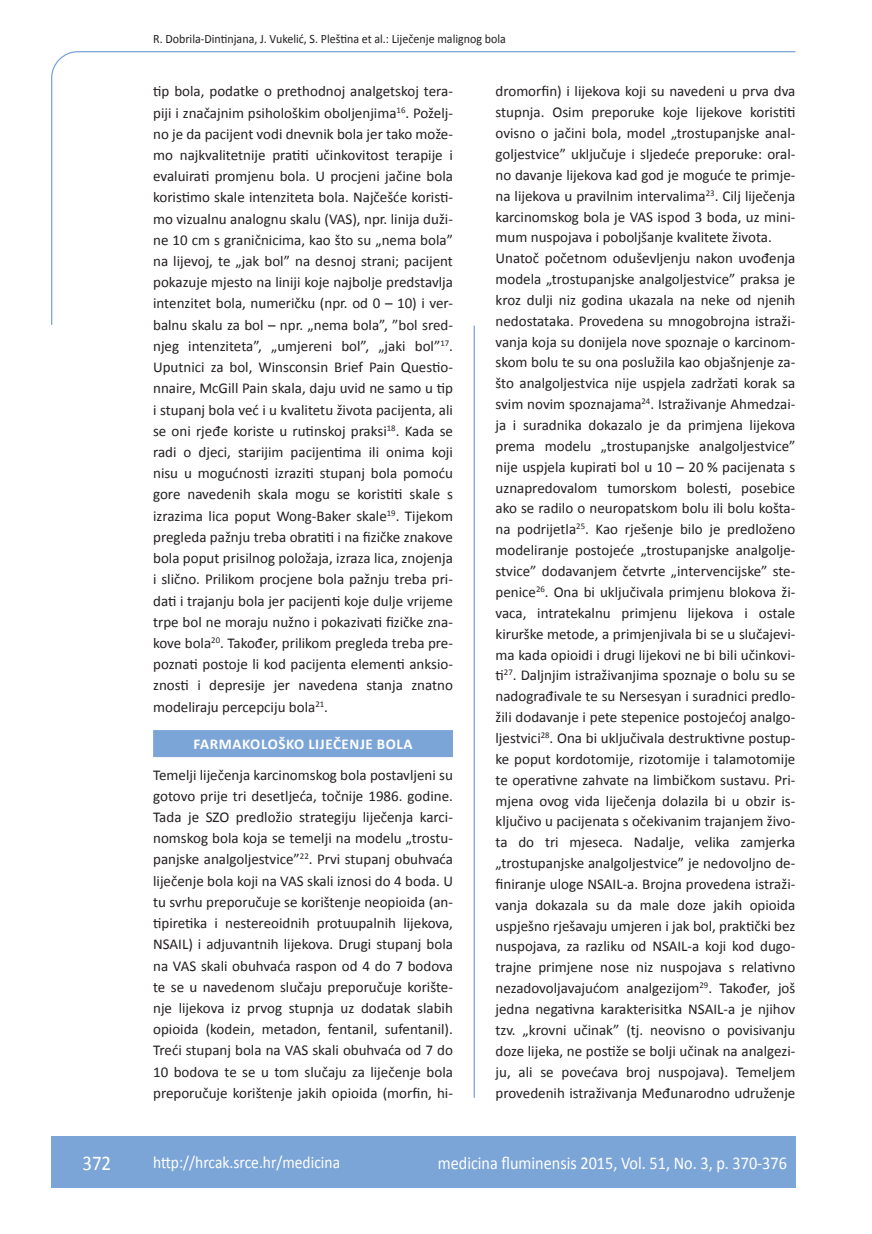
<style>
.page{position:relative;width:872px;height:1234px;background:#fff}
.page>*{position:absolute;margin:0;border:0;box-sizing:border-box;transform-origin:0 0}
.t1{font:21px "Calibri";color:#fff;scale:.9 1}
.t2{font:18px "Calibri";color:#fff;scale:.9 1}
.t3{font:17.25px "Calibri";color:#fff;scale:.9 1}
.t4{font:15px/20.9px "Calibri";color:#231f20;text-align:justify}
.t5{font:700 15px "Calibri";letter-spacing:.04em;color:#fff}
.t6{font:12.75px "Calibri";color:#231f20;scale:.94 1}
</style>
<div class="page">
<svg style="left:51px;top:51px;width:745px;height:274px"></svg>
<hr style="left:473px;top:325px;width:2px;height:772px;background:#7ca5d7">
<div style="left:51px;top:1135px;width:744px;height:51px;background:#7ca5d7"></div>
<div style="left:153px;top:730px;width:300px;height:27px;background:#7ca5d7"></div>
<p class="t6" style="left:153px;top:30px;width:377px">R. Dobrila-Dintinjana, J. Vukelić, S. Pleština et al.: Liječenje malignog bola</p>
<p class="t4" style="left:153px;top:80px;width:301px">tip bola, podatke o prethodnoj analgetskoj tera&shy;piji i značajnim psihološkim oboljenjima<sup>16</sup>. Poželj&shy;no je da pacijent vodi dnevnik bola jer tako može&shy;mo najkvalitetnije pratiti učinkovitost terapije i evaluirati promjenu bola. U procjeni jačine bola koristimo skale intenziteta bola. Najčešće koristi&shy;mo vizualnu analognu skalu (VAS), npr. linija duži&shy;ne 10 cm s graničnicima, kao što su „nema bola” na lijevoj, te „jak bol” na desnoj strani; pacijent pokazuje mjesto na liniji koje najbolje predstavlja intenzitet bola, numeričku (npr. od 0 – 10) i ver&shy;balnu skalu za bol – npr. „nema bola”, ”bol sred&shy;njeg intenziteta”, „umjereni bol”, „jaki bol”<sup>17</sup>.<br>Uputnici za bol, Winsconsin Brief Pain Questio&shy;nnaire, McGill Pain skala, daju uvid ne samo u tip i stupanj bola već i u kvalitetu života pacijenta, ali se oni rjeđe koriste u rutinskoj praksi<sup>18</sup>. Kada se radi o djeci, starijim pacijentima ili onima koji nisu u mogućnosti izraziti stupanj bola pomoću gore navedenih skala mogu se koristiti skale s izrazima lica poput Wong-Baker skale<sup>19</sup>. Tijekom pregleda pažnju treba obratiti i na fizičke znakove bola poput prisilnog položaja, izraza lica, znojenja i slično. Prilikom procjene bola pažnju treba pri&shy;dati i trajanju bola jer pacijenti koje dulje vrijeme trpe bol ne moraju nužno i pokazivati fizičke zna&shy;kove bola<sup>20</sup>. Također, prilikom pregleda treba pre&shy;poznati postoje li kod pacijenta elementi anksio&shy;znosti i depresije jer navedena stanja znatno modeliraju percepciju bola<sup>21</sup>.</p>
<p class="t5" style="left:193px;top:734px;width:221px">FARMAKOLOŠKO LIJEČENJE BOLA</p>
<p class="t4" style="left:153px;top:763px;width:301px">Temelji liječenja karcinomskog bola postavljeni su gotovo prije tri desetljeća, točnije 1986. godine.<br>Tada je SZO predložio strategiju liječenja karci&shy;nomskog bola koja se temelji na modelu „trostu&shy;panjske analgoljestvice”<sup>22</sup>. Prvi stupanj obuhvaća liječenje bola koji na VAS skali iznosi do 4 boda. U tu svrhu preporučuje se korištenje neopioida (an&shy;tipiretika i nestereoidnih protuupalnih lijekova, NSAIL) i adjuvantnih lijekova. Drugi stupanj bola na VAS skali obuhvaća raspon od 4 do 7 bodova te se u navedenom slučaju preporučuje korište&shy;nje lijekova iz prvog stupnja uz dodatak slabih opioida (kodein, metadon, fentanil, sufentanil).<br>Treći stupanj bola na VAS skali obuhvaća od 7 do 10 bodova te se u tom slučaju za liječenje bola preporučuje korištenje jakih opioida (morfin, hi-</p>
<p class="t4" style="left:495px;top:80px;width:301px;text-align:left">dromorfin) i lijekova koji su navedeni u prva dva stupnja. Osim preporuke koje lijekove koristiti ovisno o jačini bola, model „trostupanjske anal&shy;goljestvice” uključuje i sljedeće preporuke: oral&shy;no davanje lijekova kad god je moguće te primje&shy;na lijekova u pravilnim intervalima<sup>23</sup>. Cilj liječenja karcinomskog bola je VAS ispod 3 boda, uz mini&shy;mum nuspojava i poboljšanje kvalitete života.<br>Unatoč početnom oduševljenju nakon uvođenja modela „trostupanjske analgoljestvice” praksa je kroz dulji niz godina ukazala na neke od njenih nedostataka. Provedena su mnogobrojna istraži&shy;vanja koja su donijela nove spoznaje o karcinom&shy;skom bolu te su ona poslužila kao objašnjenje za&shy;što analgoljestvica nije uspjela zadržati korak sa svim novim spoznajama<sup>24</sup>. Istraživanje Ahmedzai&shy;ja i suradnika dokazalo je da primjena lijekova prema modelu „trostupanjske analgoljestvice” nije uspjela kupirati bol u 10 – 20 % pacijenata s uznapredovalom tumorskom bolesti, posebice ako se radilo o neuropatskom bolu ili bolu košta&shy;na podrijetla<sup>25</sup>. Kao rješenje bilo je predloženo modeliranje postojeće „trostupanjske analgolje&shy;stvice” dodavanjem četvrte „intervencijske” ste&shy;penice<sup>26</sup>. Ona bi uključivala primjenu blokova ži&shy;vaca, intratekalnu primjenu lijekova i ostale kirurške metode, a primjenjivala bi se u slučajevi&shy;ma kada opioidi i drugi lijekovi ne bi bili učinkovi&shy;ti<sup>27</sup>. Daljnjim istraživanjima spoznaje o bolu su se nadograđivale te su Nersesyan i suradnici predlo&shy;žili dodavanje i pete stepenice postojećoj analgo&shy;ljestvici<sup>28</sup>. Ona bi uključivala destruktivne postup&shy;ke poput kordotomije, rizotomije i talamotomije te operativne zahvate na limbičkom sustavu. Pri&shy;mjena ovog vida liječenja dolazila bi u obzir is&shy;ključivo u pacijenata s očekivanim trajanjem živo&shy;ta do tri mjeseca. Nadalje, velika zamjerka „trostupanjske analgoljestvice” je nedovoljno de&shy;finiranje uloge NSAIL-a. Brojna provedena istraži&shy;vanja dokazala su da male doze jakih opioida uspješno rješavaju umjeren i jak bol, praktički bez nuspojava, za razliku od NSAIL-a koji kod dugo&shy;trajne primjene nose niz nuspojava s relativno nezadovoljavajućom analgezijom<sup>29</sup>. Također, još jedna negativna karakterisitka NSAIL-a je njihov tzv. „krovni učinak” (tj. neovisno o povisivanju doze lijeka, ne postiže se bolji učinak na analgezi&shy;ju, ali se povećava broj nuspojava). Temeljem provedenih istraživanja Međunarodno udruženje</p>
<h1 class="t1" style="left:82px;top:1149px;width:33px">372</h1>
<p class="t3" style="left:153px;top:1150px;width:209px">http://hrcak.srce.hr/medicina</p>
<p class="t2" style="left:438px;top:1151px;width:389px">medicina fluminensis 2015, Vol. 51, No. 3, p. 370-376</p>
</div>
